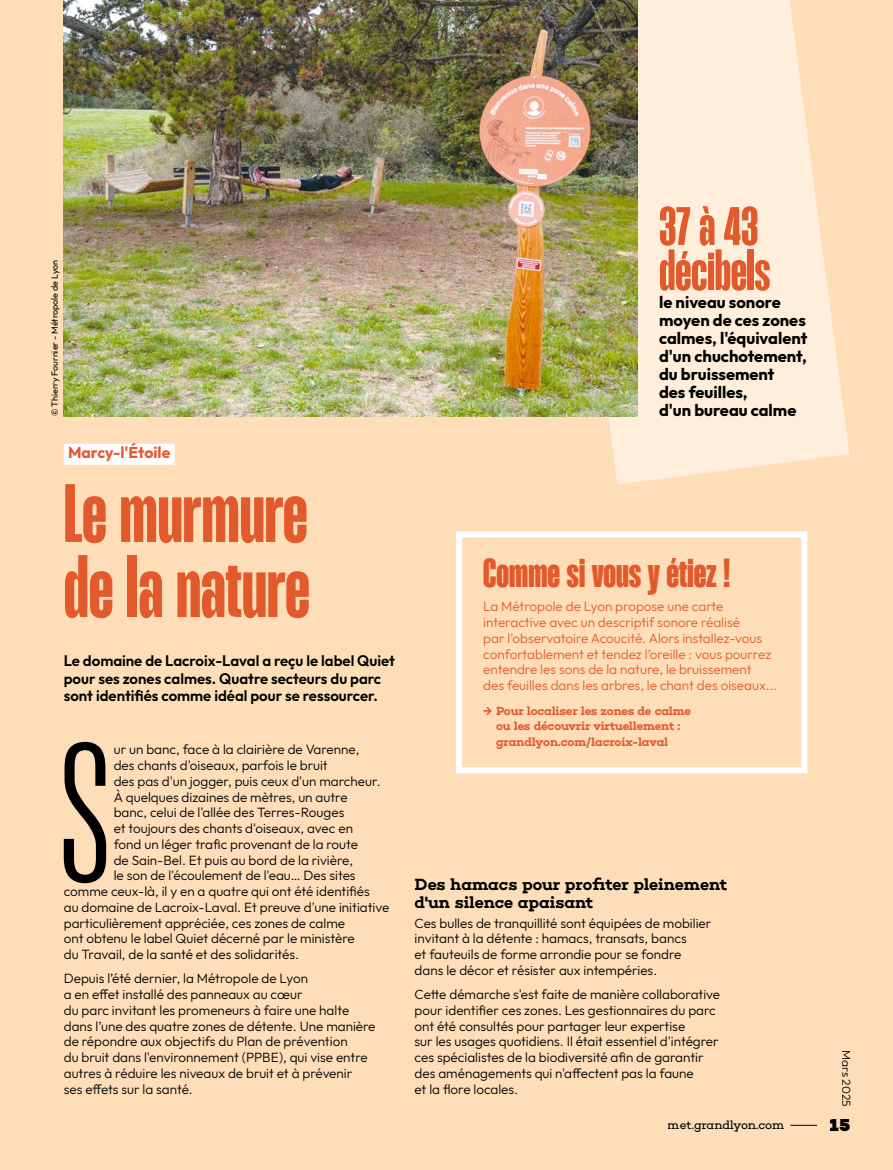
<style>
.page{position:relative;width:893px;height:1170px;background:#fff}
.page>*{position:absolute;margin:0;border:0;box-sizing:border-box;transform-origin:0 0}
.Courant-lettrine_MeT{font:300 193.5px "Mango Grotesque";color:#000}
.Titre-Art_Principal_PDCV_MeT{font:700 82.5px/75px "Mango Grotesque";color:#e2592c}
.t1{font:700 54px/45px "Mango Grotesque";letter-spacing:-.005em;color:#e2592c}
.t2{font:900 40.5px "Mango Grotesque";color:#e2592c}
.t3{font:900 18px "Choplin";color:#000}
.Chiffres-Cles_Texte_MeT{font:700 16.5px/18px "Outfit";color:#000}
.t4{font:600 16.5px/18px "Choplin";letter-spacing:-.005em;color:#000}
.Villes_PDCV_MeT{font:700 15.75px "Outfit";color:#e2592c}
.Chapo_MeT{font:600 15px/17.2px "Outfit";color:#000}
.Courant_MeT{font:300 13.5px/15.8px "Outfit";color:#000}
.Courant-lettrine_MeT-2{font:300 13.5px "Outfit";color:#000}
.Courant_MeT-2{font:300 13.5px/15.8px "Outfit";color:#e2592c}
.t5{font:600 12px/15.8px "Choplin";letter-spacing:-.02em;color:#e2592c}
.t6{font:12px "Choplin";letter-spacing:-.02em;color:#000}
.t7{font:300 12px "Outfit";color:#000}
.Credit-photo_MeT{font:9px "Outfit";color:#000}
</style>
<div class="page">
<div style="left:0;top:0;width:893px;height:1169px;background:#fedeb8"></div>
<svg style="left:539px;top:0;width:310px;height:484px;fill:#feeedb"></svg>
<img style="left:64px;top:0;width:574px;height:416px">
<div style="left:64px;top:443px;width:111px;height:21px;background:#fff"></div>
<div style="left:456px;top:531px;width:351px;height:242px;border:6px solid #fff"></div>
<svg style="left:790px;top:1124px;width:27px;height:1px"></svg>
<p class="Credit-photo_MeT" style="left:49px;top:416px;width:158px;rotate:-90deg">© Thierry Fournier - Métropole de Lyon</p>
<h2 class="Villes_PDCV_MeT" style="left:68px;top:442px;width:104px">Marcy-l'Étoile</h2>
<h3 class="Titre-Art_Principal_PDCV_MeT" style="left:64px;top:480px;width:248px">Le murmure de la nature</h3>
<p class="Chapo_MeT" style="left:64px;top:653px;width:333px">Le domaine de Lacroix-Laval a reçu le label Quiet pour ses zones calmes. Quatre secteurs du parc sont identifiés comme idéal pour se ressourcer.</p>
<p class="Courant-lettrine_MeT" style="left:58px;top:725px;width:55px">S</p>
<p class="Courant-lettrine_MeT-2" style="left:114px;top:741px;width:247px">ur un banc, face à la clairière de Varenne,</p>
<p class="Courant-lettrine_MeT-2" style="left:114px;top:756px;width:216px">des chants d'oiseaux, parfois le bruit</p>
<p class="Courant-lettrine_MeT-2" style="left:114px;top:772px;width:268px">des pas d'un jogger, puis ceux d'un marcheur.</p>
<p class="Courant-lettrine_MeT-2" style="left:114px;top:788px;width:235px">À quelques dizaines de mètres, un autre</p>
<p class="Courant-lettrine_MeT-2" style="left:114px;top:804px;width:232px">banc, celui de l'allée des Terres-Rouges</p>
<p class="Courant-lettrine_MeT-2" style="left:114px;top:819px;width:241px">et toujours des chants d'oiseaux, avec en</p>
<p class="Courant-lettrine_MeT-2" style="left:114px;top:835px;width:246px">fond un léger trafic provenant de la route</p>
<p class="Courant-lettrine_MeT-2" style="left:114px;top:851px;width:241px">de Sain-Bel. Et puis au bord de la rivière,</p>
<p class="Courant-lettrine_MeT-2" style="left:114px;top:867px;width:243px">le son de l'écoulement de l'eau… Des sites</p>
<p class="Courant-lettrine_MeT-2" style="left:64px;top:882px;width:308px">comme ceux-là, il y en a quatre qui ont été identifiés</p>
<p class="Courant-lettrine_MeT-2" style="left:64px;top:898px;width:327px">au domaine de Lacroix-Laval. Et preuve d'une initiative</p>
<p class="Courant-lettrine_MeT-2" style="left:64px;top:914px;width:283px">particulièrement appréciée, ces zones de calme</p>
<p class="Courant-lettrine_MeT-2" style="left:64px;top:930px;width:293px">ont obtenu le label Quiet décerné par le ministère</p>
<p class="Courant-lettrine_MeT-2" style="left:64px;top:945px;width:237px">du Travail, de la santé et des solidarités.</p>
<p class="Courant_MeT" style="left:64px;top:970px;width:313px">Depuis l’été dernier, la Métropole de Lyon<br>a en effet installé des panneaux au cœur<br>du parc invitant les promeneurs à faire une halte dans l’une des quatre zones de détente. Une manière de répondre aux objectifs du Plan de prévention<br>du bruit dans l'environnement (PPBE), qui vise entre autres à réduire les niveaux de bruit et à prévenir<br>ses effets sur la santé.</p>
<p class="t1" style="left:659px;top:206px;width:113px">37 à 43 décibels</p>
<p class="Chiffres-Cles_Texte_MeT" style="left:659px;top:294px;width:150px">le niveau sonore moyen de ces zones calmes, l'équivalent d'un chuchotement, du bruissement<br>des feuilles,<br>d'un bureau calme</p>
<h4 class="t2" style="left:483px;top:550px;width:249px">Comme si vous y étiez !</h4>
<p class="Courant_MeT-2" style="left:483px;top:599px;width:296px">La Métropole de Lyon propose une carte interactive avec un descriptif sonore réalisé<br>par l'observatoire Acoucité. Alors installez-vous confortablement et tendez l’oreille : vous pourrez entendre les sons de la nature, le bruissement<br>des feuilles dans les arbres, le chant des oiseaux...</p>
<p class="t5" style="left:496px;top:702px;width:196px;text-indent:-13px">→ Pour localiser les zones de calme ou les découvrir virtuellement : grandlyon.com/lacroix-laval</p>
<h4 class="t4" style="left:415px;top:874px;width:314px">Des hamacs pour profiter pleinement d'un silence apaisant</h4>
<p class="Courant_MeT" style="left:415px;top:915px;width:298px">Ces bulles de tranquillité sont équipées de mobilier invitant à la détente : hamacs, transats, bancs<br>et fauteuils de forme arrondie pour se fondre dans le décor et résister aux intempéries.</p>
<p class="Courant_MeT" style="left:415px;top:986px;width:307px">Cette démarche s'est faite de manière collaborative pour identifier ces zones. Les gestionnaires du parc ont été consultés pour partager leur expertise<br>sur les usages quotidiens. Il était essentiel d'intégrer ces spécialistes de la biodiversité afin de garantir des aménagements qui n'affectent pas la faune<br>et la flore locales.</p>
<p class="t7" style="left:854px;top:1049px;width:58px;rotate:90deg">Mars 2025</p>
<p class="t6" style="left:668px;top:1118px;width:118px">met.grandlyon.com</p>
<h3 class="t3" style="left:830px;top:1114px;width:22px">15</h3>
</div>
